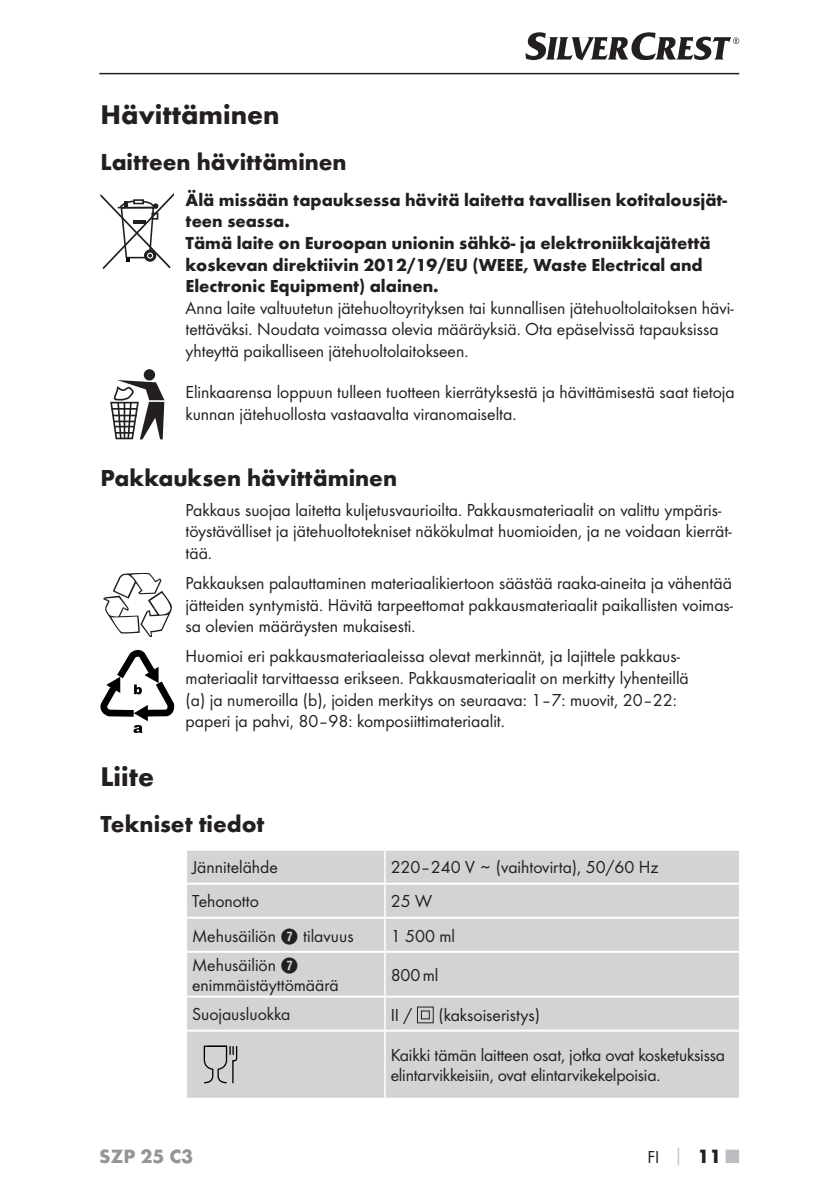
<style>
.page{position:relative;width:840px;height:1191px;background:#fff}
.page>*{position:absolute;margin:0;border:0;box-sizing:border-box;transform-origin:0 0}
.t1{font:700 28px "Futura";color:#231f20}
.t2{font:700 24px "Futura";color:#231f20}
.t3{font:700 20px "Futura";color:#939598}
.t4{font:18px/21.6px "Futura Boo";color:#231f20}
.t5{font:700 18px/21.6px "Futura";color:#231f20}
.s1{font-family:"Hako PI Nummern"}
.s2{font-family:"Futura";font-weight:700;color:#bbbdc0}
.s3{font-family:"Futura";font-weight:700;font-size:20px}
.s4{font-family:"Futura";font-weight:700;font-size:20px;color:#bbbdc0}
</style>
<div class="page">
<hr style="left:99px;top:73px;width:639px;height:1px;background:#231f20">
<svg style="left:525px;top:32px;width:213px;height:28px"></svg>
<svg style="left:100px;top:193px;width:74px;height:76px"></svg>
<div style="left:144px;top:369px;width:11px;height:11px;background:#231f20;border-radius:50%"></div>
<svg style="left:110px;top:380px;width:54px;height:60px"></svg>
<svg style="left:103px;top:573px;width:69px;height:64px"></svg>
<svg style="left:100px;top:650px;width:74px;height:83px"></svg>
<div style="left:187px;top:850px;width:551px;height:247px;background:#d1d3d4"></div>
<hr style="left:385px;top:882px;width:353px;height:2px;background:#fff">
<hr style="left:187px;top:916px;width:197px;height:2px;background:#fff">
<hr style="left:385px;top:916px;width:353px;height:2px;background:#fff">
<hr style="left:187px;top:950px;width:197px;height:2px;background:#fff">
<hr style="left:385px;top:950px;width:353px;height:2px;background:#fff">
<hr style="left:187px;top:995px;width:551px;height:2px;background:#fff">
<hr style="left:187px;top:1029px;width:551px;height:2px;background:#fff">
<hr style="left:384px;top:850px;width:1px;height:32px;background:#fff">
<hr style="left:384px;top:997px;width:1px;height:32px;background:#fff">
<hr style="left:384px;top:1031px;width:1px;height:66px;background:#fff">
<hr style="left:187px;top:882px;width:198px;height:2px;background:#fff">
<hr style="left:384px;top:884px;width:1px;height:33px;background:#fff">
<hr style="left:384px;top:917px;width:1px;height:34px;background:#fff">
<hr style="left:384px;top:951px;width:1px;height:44px;background:#fff">
<svg style="left:416px;top:1006px;width:17px;height:17px"></svg>
<svg style="left:203px;top:1044px;width:35px;height:40px"></svg>
<h1 class="t1" style="left:100px;top:104px;width:181px">Hävittäminen</h1>
<h2 class="t2" style="left:100px;top:153px;width:248px">Laitteen hävittäminen</h2>
<p class="t5" style="left:185px;top:191px;width:542px">Älä missään tapauksessa hävitä laitetta tavallisen kotitalousjät&shy;teen seassa.<br>Tämä laite on Euroopan unionin sähkö- ja elektroniikkajätettä koskevan direktiivin 2012/19/EU (WEEE, Waste Electrical and Electronic Equipment) alainen.</p>
<p class="t4" style="left:185px;top:298px;width:549px">Anna laite valtuutetun jätehuoltoyrityksen tai kunnallisen jätehuoltolaitoksen hävi&shy;tettäväksi. Noudata voimassa olevia määräyksiä. Ota epäselvissä tapauksissa yhteyttä paikalliseen jätehuoltolaitokseen.</p>
<p class="t4" style="left:185px;top:382px;width:550px">Elinkaarensa loppuun tulleen tuotteen kierrätyksestä ja hävittämisestä saat tietoja kunnan jätehuollosta vastaavalta viranomaiselta.</p>
<h2 class="t2" style="left:100px;top:468px;width:298px">Pakkauksen hävittäminen</h2>
<p class="t4" style="left:185px;top:500px;width:547px">Pakkaus suojaa laitetta kuljetusvaurioilta. Pakkausmateriaalit on valittu ympäris&shy;töystävälliset ja jätehuoltotekniset näkökulmat huomioiden, ja ne voidaan kierrät&shy;tää.</p>
<p class="t4" style="left:185px;top:573px;width:549px;text-align:justify">Pakkauksen palauttaminen materiaalikiertoon säästää raaka-aineita ja vähentää jätteiden syntymistä. Hävitä tarpeettomat pakkausmateriaalit paikallisten voimas&shy;sa olevien määräysten mukaisesti.</p>
<p class="t4" style="left:185px;top:646px;width:504px">Huomioi eri pakkausmateriaaleissa olevat merkinnät, ja lajittele pakkaus&shy;materiaalit tarvittaessa erikseen. Pakkausmateriaalit on merkitty lyhenteillä (a) ja numeroilla (b), joiden merkitys on seuraava: 1–7: muovit, 20–22: paperi ja pahvi, 80–98: komposiittimateriaalit.</p>
<h1 class="t1" style="left:100px;top:766px;width:55px">Liite</h1>
<h2 class="t2" style="left:100px;top:814px;width:165px">Tekniset tiedot</h2>
<p class="t4" style="left:192px;top:857px;width:87px">Jännitelähde</p>
<p class="t4" style="left:390px;top:857px;width:269px">220–240 V ~ (vaihtovirta), 50/60 Hz</p>
<p class="t4" style="left:192px;top:891px;width:68px">Tehonotto</p>
<p class="t4" style="left:390px;top:891px;width:43px">25 W</p>
<p class="t4" style="left:192px;top:925px;width:163px">Mehusäiliön <span class="s1">7</span> tilavuus</p>
<p class="t4" style="left:390px;top:925px;width:66px">1 500 ml</p>
<p class="t4" style="left:192px;top:956px;width:148px;line-height:20px">Mehusäiliön <span class="s1">7 </span>enimmäistäyttömäärä</p>
<p class="t4" style="left:390px;top:965px;width:49px">800 ml</p>
<p class="t4" style="left:192px;top:1004px;width:100px">Suojausluokka</p>
<p class="t4" style="left:390px;top:1005px;width:23px">II /</p>
<p class="t4" style="left:438px;top:1005px;width:103px">(kaksoiseristys)</p>
<p class="t4" style="left:390px;top:1046px;width:336px;line-height:20px">Kaikki tämän laitteen osat, jotka ovat kosketuksissa elintarvikkeisiin, ovat elintarvikekelpoisia.</p>
<p class="t3" style="left:99px;top:1148px;width:95px">SZP 25 C3</p>
<p class="t4" style="left:647px;top:1146px;width:93px">FI <span class="s2">│</span> <span class="s3">11</span> <span class="s4">■</span></p>
</div>
